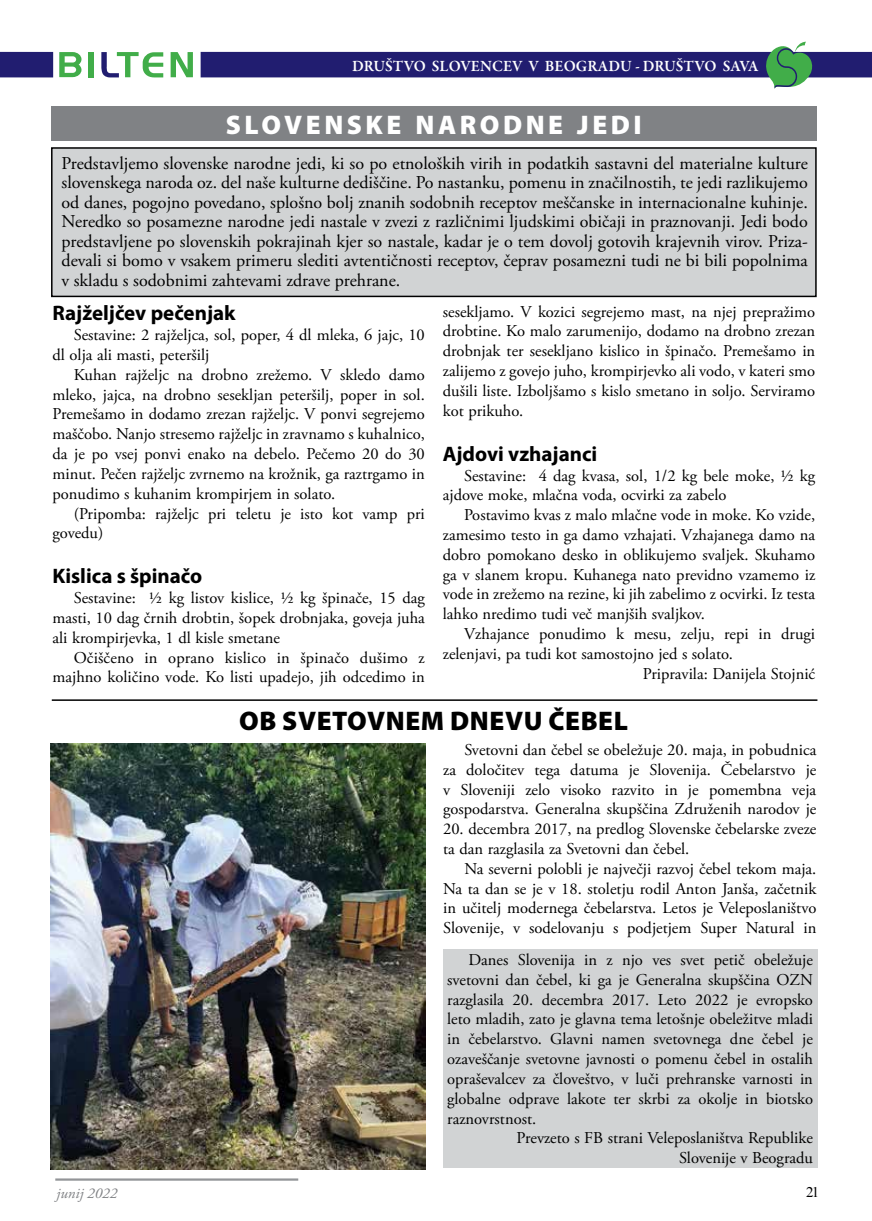
<style>
.page{position:relative;width:872px;height:1221px;background:#fff}
.page>*{position:absolute;margin:0;border:0;box-sizing:border-box;transform-origin:0 0}
.t1{font:900 27px "Myriad Pro";letter-spacing:.02em;color:#000}
.t2{font:900 27px "Myriad Pro";letter-spacing:.13em;color:#fff}
.t3{font:700 21px "Myriad Pro";color:#000}
.t4{font:18px/19.5px "Adobe Garamond Pro";color:#000;text-align:justify}
.t5{font:16.5px/19.8px "Adobe Garamond Pro";color:#000;text-align:justify}
.t6{font:600 15.9px "Garamond Premr Pro";color:#fff}
.t7{font:italic 15px "Adobe Garamond Pro";color:#808285}
.t8{font:15px "C00 L";color:#000}
</style>
<div class="page">
<hr style="left:55px;top:1178px;width:243px;height:2px;background:#939598">
<div style="left:201px;top:52px;width:671px;height:25px;background:#211d70"></div>
<div style="left:0;top:52px;width:53px;height:25px;background:#211d70"></div>
<div style="left:89px;top:52px;width:5px;height:25px;background:#41ad49"></div>
<svg style="left:171px;top:52px;width:22px;height:25px"></svg>
<svg style="left:59px;top:52px;width:22px;height:25px"></svg>
<svg style="left:101px;top:52px;width:62px;height:25px"></svg>
<svg style="left:759px;top:42px;width:53px;height:47px"></svg>
<div style="left:52px;top:148px;width:764px;height:148px;background:#d1d3d4"></div>
<div style="left:51px;top:147px;width:765px;height:150px;border:2px solid #000"></div>
<div style="left:51px;top:106px;width:765px;height:34px;background:#808285"></div>
<hr style="left:52px;top:699px;width:765px;height:1px;background:#000">
<img style="left:51px;top:744px;width:374px;height:425px">
<div style="left:443px;top:948px;width:374px;height:219px;background:#d1d3d4"></div>
<p class="t6" style="left:352px;top:56px;width:408px">DRUŠTVO SLOVENCEV V BEOGRADU - DRUŠTVO SAVA</p>
<h1 class="t2" style="left:226px;top:106px;width:338px">SLOVENSKE NARODNEJE</h1>
<h1 class="t2" style="left:611px;top:106px;width:32px">DI</h1>
<p class="t4" style="left:62px;top:154px;width:748px">Predstavljemo slovenske narodne jedi, ki so po etnoloških virih in podatkih sastavni del materialne kulture slovenskega naroda oz. del naše kulturne dediščine. Po nastanku, pomenu in značilnostih, te jedi razlikujemo od danes, pogojno povedano, splošno bolj znanih sodobnih receptov meščanske in internacionalne kuhinje.<br>Neredko so posamezne narodne jedi nastale v zvezi z različnimi ljudskimi običaji in praznovanji. Jedi bodo predstavljene po slovenskih pokrajinah kjer so nastale, kadar je o tem dovolj gotovih krajevnih virov. Priza&shy;devali si bomo v vsakem primeru slediti avtentičnosti receptov, čeprav posamezni tudi ne bi bili popolnima v skladu s sodobnimi zahtevami zdrave prehrane.</p>
<p class="t3" style="left:53px;top:299px;width:185px">Rajželjčev pečenjak</p>
<p class="t5" style="left:53px;top:326px;width:374px;text-indent:21px">Sestavine: 2 rajželjca, sol, poper, 4 dl mleka, 6 jajc, 10 dl olja ali masti, peteršilj</p>
<p class="t5" style="left:53px;top:365px;width:374px;text-indent:21px">Kuhan rajželjc na drobno zrežemo. V skledo damo mleko, jajca, na drobno sesekljan peteršilj, poper in sol.<br>Premešamo in dodamo zrezan rajželjc. V ponvi segrejemo maščobo. Nanjo stresemo rajželjc in zravnamo s kuhalnico, da je po vsej ponvi enako na debelo. Pečemo 20 do 30 minut. Pečen rajželjc zvrnemo na krožnik, ga raztrgamo in ponudimo s kuhanim krompirjem in solato.</p>
<p class="t5" style="left:53px;top:504px;width:374px;text-indent:21px">(Pripomba: rajželjc pri teletu je isto kot vamp pri govedu)</p>
<p class="t3" style="left:53px;top:562px;width:151px">Kislica s špinačo</p>
<p class="t5" style="left:53px;top:588px;width:374px;text-indent:21px">Sestavine: ½ kg listov kislice, ½ kg špinače, 15 dag masti, 10 dag črnih drobtin, šopek drobnjaka, goveja juha ali krompirjevka, 1 dl kisle smetane</p>
<p class="t5" style="left:53px;top:648px;width:374px;text-align:right">Očiščeno in oprano kislico in špinačo dušimo z majhno količino vode. Ko listi upadejo, jih odcedimo in</p>
<p class="t5" style="left:443px;top:302px;width:374px">sesekljamo. V kozici segrejemo mast, na njej prepražimo drobtine. Ko malo zarumenijo, dodamo na drobno zrezan drobnjak ter sesekljano kislico in špinačo. Premešamo in zalijemo z govejo juho, krompirjevko ali vodo, v kateri smo dušili liste. Izboljšamo s kislo smetano in soljo. Serviramo kot prikuho.</p>
<p class="t3" style="left:443px;top:440px;width:156px">Ajdovi vzhajanci</p>
<p class="t5" style="left:443px;top:466px;width:374px;text-indent:21px">Sestavine: 4 dag kvasa, sol, 1/2 kg bele moke, ½ kg ajdove moke, mlačna voda, ocvirki za zabelo</p>
<p class="t5" style="left:443px;top:505px;width:374px;text-indent:21px">Postavimo kvas z malo mlačne vode in moke. Ko vzide, zamesimo testo in ga damo vzhajati. Vzhajanega damo na dobro pomokano desko in oblikujemo svaljek. Skuhamo ga v slanem kropu. Kuhanega nato previdno vzamemo iz vode in zrežemo na rezine, ki jih zabelimo z ocvirki. Iz testa lahko nredimo tudi več manjših svaljkov.</p>
<p class="t5" style="left:464px;top:624px;width:352px">Vzhajance ponudimo k mesu, zelju, repi in drugi</p>
<p class="t5" style="left:443px;top:644px;width:291px">zelenjavi, pa tudi kot samostojno jed s solato.</p>
<p class="t5" style="left:643px;top:664px;width:174px">Pripravila: Danijela Stojnić</p>
<h1 class="t1" style="left:239px;top:703px;width:112px">OB SVETOVN</h1>
<h1 class="t1" style="left:405px;top:703px;width:218px">EM DN EVU ČEBEL</h1>
<p class="t5" style="left:443px;top:740px;width:375px;text-indent:21px">Svetovni dan čebel se obeležuje 20. maja, in pobudnica za določitev tega datuma je Slovenija. Čebelarstvo je v Sloveniji zelo visoko razvito in je pomembna veja gospodarstva. Generalna skupščina Združenih narodov je</p>
<p class="t5" style="left:443px;top:819px;width:375px">20. decembra 2017, na predlog Slovenske čebelarske zveze ta dan razglasila za Svetovni dan čebel.</p>
<p class="t5" style="left:443px;top:859px;width:375px;text-indent:21px">Na severni polobli je največji razvoj čebel tekom maja.<br>Na ta dan se je v 18. stoletju rodil Anton Janša, začetnik in učitelj modernega čebelarstva. Letos je Veleposlaništvo Slovenije, v sodelovanju s podjetjem Super Natural in</p>
<p class="t7" style="left:57px;top:1183px;width:62px">junij 2022</p>
<p class="t5" style="left:468px;top:950px;width:346px">Danes Slovenija in z njo ves svet petič obeležuje</p>
<p class="t5" style="left:447px;top:970px;width:367px">svetovni dan čebel, ki ga je Generalna skupščina OZN</p>
<p class="t5" style="left:447px;top:990px;width:367px">razglasila 20. decembra 2017. Leto 2022 je evropsko</p>
<p class="t5" style="left:447px;top:1009px;width:367px">leto mladih, zato je glavna tema letošnje obeležitve mladi</p>
<p class="t5" style="left:447px;top:1029px;width:367px">in čebelarstvo. Glavni namen svetovnega dne čebel je</p>
<p class="t5" style="left:447px;top:1049px;width:367px">ozaveščanje svetovne javnosti o pomenu čebel in ostalih</p>
<p class="t5" style="left:447px;top:1069px;width:367px">opraševalcev za človeštvo, v luči prehranske varnosti in</p>
<p class="t5" style="left:447px;top:1089px;width:367px">globalne odprave lakote ter skrbi za okolje in biotsko</p>
<p class="t5" style="left:447px;top:1108px;width:90px">raznovrstnost.</p>
<p class="t5" style="left:516px;top:1128px;width:298px">Prevzeto s FB strani Veleposlaništva Republike</p>
<p class="t5" style="left:679px;top:1148px;width:135px">Slovenije v Beogradu</p>
<p class="t8" style="left:806px;top:1183px;width:15px">21</p>
</div>
